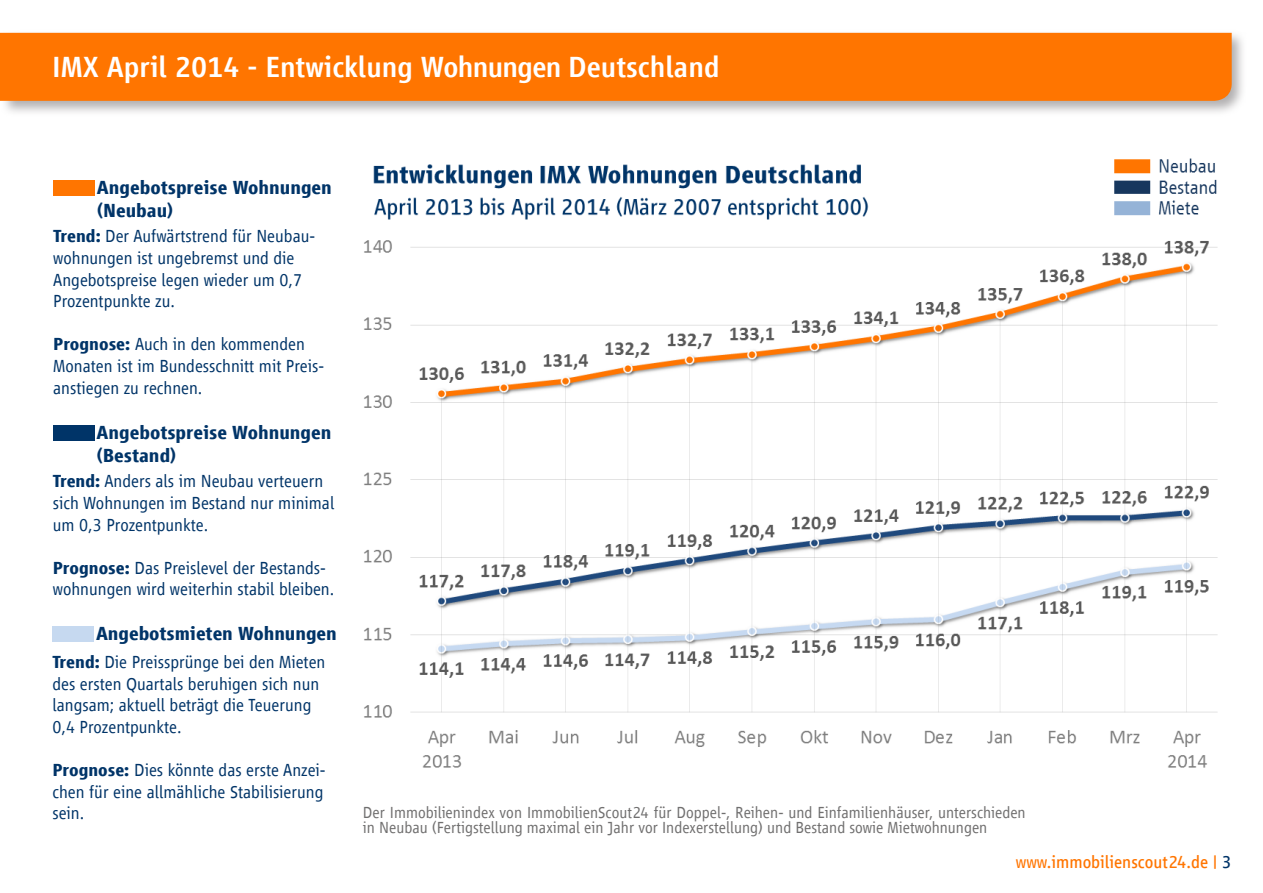
<style>
.page{position:relative;width:1263px;height:893px;background:#fff}
.page>*{position:absolute;margin:0;border:0;box-sizing:border-box;transform-origin:0 0}
.t1{font:500 30px "Scout Vialog";color:#fff}
.t2{font:700 19.5px/23.4px "Scout Vialog";color:#003468}
.t3{font:300 18px/21.6px "Scout Vialog";color:#003468}
.t4{font:18px "Scout Vialog";color:#ff7500}
.t5{font:300 16.5px/15px "Scout Vialog";color:#706f6f}
.s1{font-weight:700}
.s2{color:#003468}
</style>
<div class="page">
<svg style="left:0;top:32px;width:1243px;height:81px"></svg>
<div style="left:0;top:33px;width:1232px;height:68px;background:#ff7500"></div>
<div style="left:53px;top:180px;width:42px;height:16px;background:#ff7500"></div>
<div style="left:53px;top:425px;width:41px;height:16px;background:#003468"></div>
<div style="left:52px;top:626px;width:42px;height:16px;background:#c6d9f0"></div>
<img style="left:364px;top:158px;width:854px;height:610px">
<h1 class="t1" style="left:52px;top:50px;width:669px">IMX April 2014 - Entwicklung Wohnungen Deutschland</h1>
<p class="t2" style="left:97px;top:176px;width:237px">Angebotspreise Wohnungen (Neubau)</p>
<p class="t3" style="left:53px;top:226px;width:263px"><span class="s1">Trend:</span> Der Aufwärtstrend für Neubau&shy;wohnungen ist ungebremst und die<br>Angebotspreise legen wieder um 0,7<br>Prozentpunkte zu.</p>
<p class="t3" style="left:53px;top:334px;width:272px"><span class="s1">Prognose:</span> Auch in den kommenden<br>Monaten ist im Bundesschnitt mit Preis&shy;anstiegen zu rechnen.</p>
<p class="t2" style="left:96px;top:421px;width:237px">Angebotspreise Wohnungen (Bestand)</p>
<p class="t3" style="left:53px;top:471px;width:283px"><span class="s1">Trend:</span> Anders als im Neubau verteuern sich Wohnungen im Bestand nur minimal um 0,3 Prozentpunkte.</p>
<p class="t3" style="left:53px;top:557px;width:283px"><span class="s1">Prognose:</span> Das Preislevel der Bestands&shy;wohnungen wird weiterhin stabil bleiben.</p>
<p class="t2" style="left:96px;top:621px;width:242px">Angebotsmieten Wohnungen</p>
<p class="t3" style="left:52px;top:651px;width:274px"><span class="s1">Trend:</span> Die Preissprünge bei den Mieten des ersten Quartals beruhigen sich nun langsam; aktuell beträgt die Teuerung 0,4 Prozentpunkte.</p>
<p class="t3" style="left:52px;top:759px;width:275px;text-align:justify"><span class="s1">Prognose:</span> Dies könnte das erste Anzei&shy;chen für eine allmähliche Stabilisierung sein.</p>
<p class="t5" style="left:363px;top:805px;width:664px">Der Immobilienindex von ImmobilienScout24 für Doppel-, Reihen- und Einfamilienhäuser, unterschieden in Neubau (Fertigstellung maximal ein Jahr vor Indexerstellung) und Bestand sowie Mietwohnungen</p>
<p class="t4" style="left:1016px;top:852px;width:217px">www.immobilienscout24.de | <span class="s2">3</span></p>
</div>
